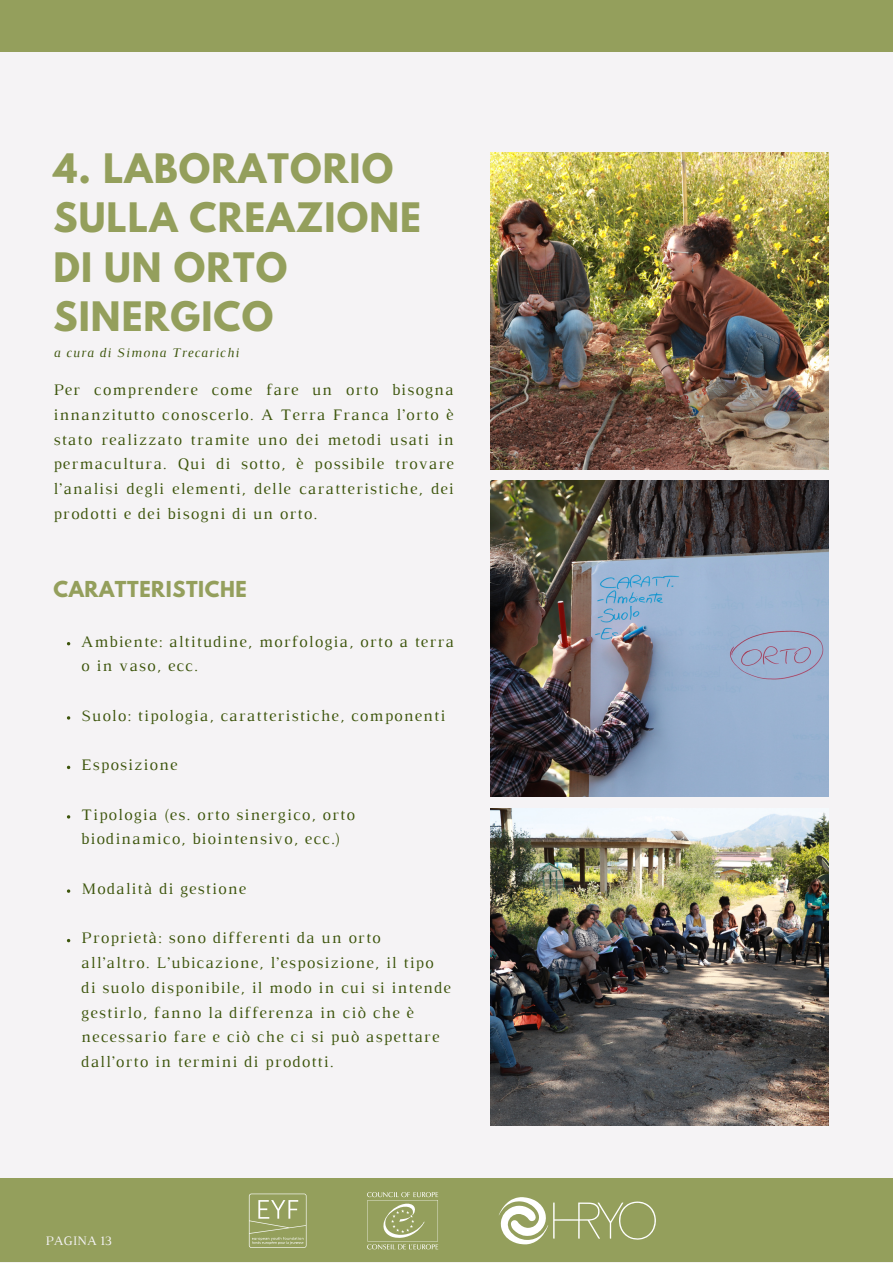
<style>
.page{position:relative;width:893px;height:1264px;background:#fff}
.page>*{position:absolute;margin:0;border:0;box-sizing:border-box;transform-origin:0 0}
.t1{font:700 36px/49.5px "League Spartan";letter-spacing:.03em;color:#949f5c}
.t2{font:700 19.5px "League Spartan";letter-spacing:.03em;color:#949f5c}
.t3{font:16.35px/24.8px "Luthier";letter-spacing:.07em;color:#3d550c}
.t4{font:italic 13.5px "Luthier";letter-spacing:.07em;color:#3d550c}
.t5{font:13.2px "Luthier";color:#f5f3f5}
</style>
<div class="page">
<div style="left:0;top:0;width:892px;height:1262px;background:#f5f3f5"></div>
<img style="left:490px;top:152px;width:338px;height:317px">
<img style="left:490px;top:481px;width:338px;height:316px">
<img style="left:490px;top:808px;width:338px;height:317px">
<div style="left:0;top:1178px;width:892px;height:83px;background:#949f5c"></div>
<svg style="left:367px;top:1192px;width:71px;height:57px"></svg>
<svg style="left:249px;top:1193px;width:57px;height:54px"></svg>
<svg style="left:499px;top:1197px;width:157px;height:47px"></svg>
<div style="left:0;top:0;width:892px;height:51px;background:#949f5c"></div>
<h1 class="t1" style="left:53px;top:148px;width:369px">4. LABORATORIO<br>SULLA CREAZIONE<br>DI UN ORTO<br>SINERGICO</h1>
<p class="t4" style="left:53px;top:347px;width:187px">a cura di Simona Trecarichi</p>
<p class="t3" style="left:53px;top:379px;width:402px;text-align:justify">Per comprendere come fare un orto bisogna innanzitutto conoscerlo. A Terra Franca l’orto è stato realizzato tramite uno dei metodi usati in permacultura. Qui di sotto, è possibile trovare l’analisi degli elementi, delle caratteristiche, dei prodotti e dei bisogni di un orto.</p>
<p class="t2" style="left:53px;top:579px;width:195px">CARATTERISTICHE</p>
<p class="t3" style="left:81px;top:630px;width:374px">Ambiente: altitudine, morfologia, orto a terra o in vaso, ecc.</p>
<p class="t3" style="left:81px;top:704px;width:365px">Suolo: tipologia, caratteristiche, componenti</p>
<p class="t3" style="left:81px;top:753px;width:98px">Esposizione</p>
<p class="t3" style="left:81px;top:803px;width:275px">Tipologia (es. orto sinergico, orto biodinamico, biointensivo, ecc.)</p>
<p class="t3" style="left:81px;top:877px;width:166px">Modalità di gestione</p>
<p class="t3" style="left:81px;top:926px;width:371px">Proprietà: sono differenti da un orto all’altro. L’ubicazione, l’esposizione, il tipo di suolo disponibile, il modo in cui si intende gestirlo, fanno la differenza in ciò che è necessario fare e ciò che ci si può aspettare dall’orto in termini di prodotti.</p>
<p class="t5" style="left:46px;top:1236px;width:68px">PAGINA 13</p>
</div>
